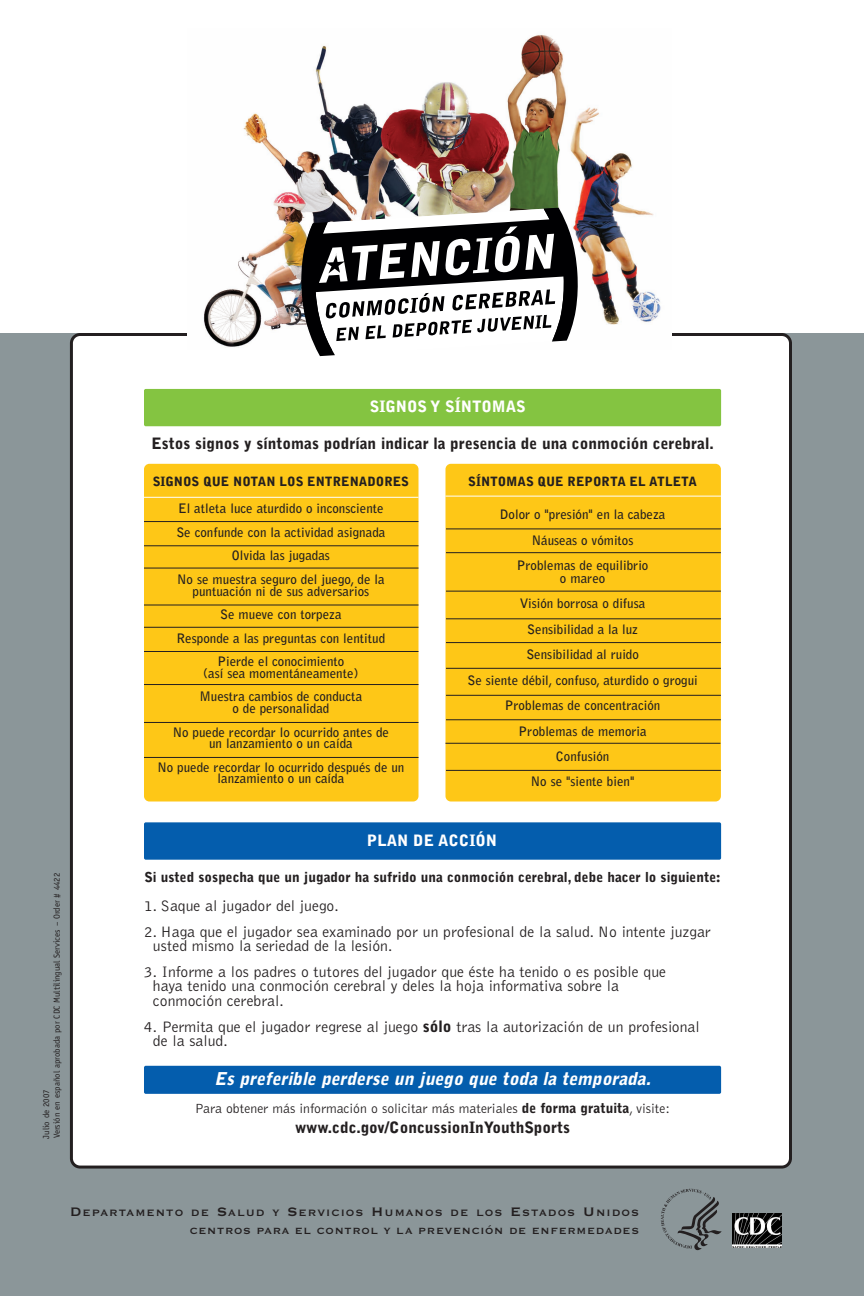
<style>
.page{position:relative;width:864px;height:1296px;background:#fff}
.page>*{position:absolute;margin:0;border:0;box-sizing:border-box;transform-origin:0 0}
.t1{font:italic 900 17.6px "Bell Gothic";color:#fff}
.t2{font:300 15.65px/14.7px "Bell Gothic";color:#231f20}
.t3{font:900 15.6px "Bell Gothic";color:#231f20}
.t4{font:900 15.6px "Bell Gothic";color:#fff}
.t5{font:900 13.7px "Bell Gothic";color:#231f20}
.t6{font:300 13.7px "Bell Gothic";color:#231f20}
.t7{font:700 13px/25.4px "Bell Gothic";color:#231f20;text-align:center}
.t8{font:900 12.7px "Bell Gothic";color:#231f20}
.t9{font:700 12.15px "Copperplate Gothic BT";letter-spacing:.085em;color:#231f20}
.t10{font:700 11.8px "Copperplate Gothic BT";letter-spacing:.065em;color:#231f20}
.t11{font:8.8px/10.6px "Officina Sans";color:#231f20}
.s1{font-family:"Officina Sans";font-weight:700;font-size:14.6px}
.s2{font-weight:900}
.s3{font-size:16.2px}
</style>
<div class="page">
<div style="left:0;top:333px;width:864px;height:963px;background:#8b9699"></div>
<svg style="left:733px;top:1247px;width:49px;height:1px"></svg>
<div style="left:70px;top:333px;width:722px;height:836px;background:#fff"></div>
<div style="left:144px;top:464px;width:274px;height:338px;background:#fec717;border-radius:5px"></div>
<div style="left:445px;top:464px;width:276px;height:338px;background:#fec717;border-radius:5px"></div>
<div style="left:144px;top:389px;width:577px;height:37px;background:#84c441;border-radius:2px"></div>
<div style="left:144px;top:822px;width:577px;height:38px;background:#045dad;border-radius:2px"></div>
<hr style="left:144px;top:497px;width:274px;height:1px;background:#fff">
<hr style="left:446px;top:496px;width:275px;height:1px;background:#fff">
<hr style="left:144px;top:521px;width:274px;height:1px;background:#231f20">
<hr style="left:144px;top:546px;width:274px;height:1px;background:#231f20">
<hr style="left:144px;top:568px;width:274px;height:1px;background:#231f20">
<hr style="left:144px;top:605px;width:274px;height:1px;background:#231f20">
<hr style="left:144px;top:627px;width:274px;height:1px;background:#231f20">
<hr style="left:144px;top:651px;width:274px;height:1px;background:#231f20">
<hr style="left:144px;top:684px;width:274px;height:1px;background:#231f20">
<hr style="left:144px;top:722px;width:274px;height:1px;background:#231f20">
<hr style="left:144px;top:757px;width:274px;height:1px;background:#231f20">
<hr style="left:446px;top:529px;width:275px;height:1px;background:#231f20">
<hr style="left:446px;top:553px;width:275px;height:1px;background:#231f20">
<hr style="left:446px;top:591px;width:275px;height:1px;background:#231f20">
<hr style="left:446px;top:619px;width:275px;height:1px;background:#231f20">
<hr style="left:446px;top:642px;width:275px;height:1px;background:#231f20">
<hr style="left:446px;top:668px;width:275px;height:1px;background:#231f20">
<hr style="left:446px;top:770px;width:275px;height:1px;background:#231f20">
<hr style="left:446px;top:695px;width:275px;height:1px;background:#231f20">
<hr style="left:446px;top:720px;width:275px;height:1px;background:#231f20">
<hr style="left:446px;top:743px;width:274px;height:1px;background:#231f20">
<div style="left:144px;top:1066px;width:577px;height:28px;background:#045dad;border-radius:2px"></div>
<img style="left:187px;top:34px;width:484px;height:315px">
<svg style="left:301px;top:208px;width:277px;height:148px"></svg>
<img style="left:733px;top:1213px;width:49px;height:34px">
<svg style="left:661px;top:1189px;width:61px;height:62px"></svg>
<p class="t11" style="left:42px;top:1138px;width:267px;rotate:-90deg">Julio de 2007<br>Versión en español aprobada por CDC Multilingual Services – Order # 4422</p>
<p class="t4" style="left:370px;top:401px;width:157px">SIGNOS Y SÍNTOMAS</p>
<p class="t3" style="left:151px;top:438px;width:564px">Estos signos y síntomas podrían indicar la presencia de una conmoción cerebral.</p>
<p class="t8" style="left:153px;top:477px;width:258px">SIGNOS QUE NOTAN LOS ENTRENADORES</p>
<p class="t7" style="left:176px;top:498px;width:211px;line-height:23.5px">El atleta luce aturdido o inconsciente<br>Se confunde con la actividad asignada<br>Olvida las jugadas<br>No se muestra seguro del juego, de la</p>
<p class="t7" style="left:177px;top:580px;width:210px;line-height:23.5px">puntuación ni de sus adversarios<br>Se mueve con torpeza<br>Responde a las preguntas con lentitud<br>Pierde el conocimiento</p>
<p class="t7" style="left:199px;top:662px;width:165px;line-height:23.5px;text-align:left">(así sea momentáneamente)<br>Muestra cambios de conducta</p>
<p class="t7" style="left:173px;top:697px;width:218px;line-height:23.5px">o de personalidad<br>No puede recordar lo ocurrido antes de</p>
<p class="t7" style="left:157px;top:733px;width:249px;line-height:23.5px">un lanzamiento o un caída<br>No puede recordar lo ocurrido después de un</p>
<p class="t7" style="left:218px;top:767px;width:128px">lanzamiento o un caída</p>
<p class="t8" style="left:468px;top:477px;width:230px">SÍNTOMAS QUE REPORTA EL ATLETA</p>
<p class="t7" style="left:500px;top:503px;width:167px">Dolor o "presión" en la cabeza<br>Náuseas o vómitos<br>Problemas de equilibrio</p>
<p class="t7" style="left:467px;top:566px;width:232px">o mareo<br>Visión borrosa o difusa<br>Sensibilidad a la luz<br>Sensibilidad al ruido<br>Se siente débil, confuso, aturdido o grogui<br>Problemas de concentración<br>Problemas de memoria<br>Confusión<br>No se "siente bien"</p>
<p class="t4" style="left:367px;top:834px;width:132px">PLAN DE ACCIÓN</p>
<p class="t5" style="left:145px;top:872px;width:577px">Si usted sospecha que un jugador ha sufrido una conmoción cerebral, debe hacer lo siguiente<span class="s1">:</span></p>
<p class="t2" style="left:144px;top:900px;width:196px">1. Saque al jugador del juego.</p>
<p class="t2" style="left:153px;top:925px;width:560px;text-indent:-9px">2. Haga que el jugador sea examinado por un profesional de la salud. No intente juzgar usted mismo la seriedad de la lesión.</p>
<p class="t2" style="left:153px;top:965px;width:515px;text-indent:-9px">3. Informe a los padres o tutores del jugador que éste ha tenido o es posible que haya tenido una conmoción cerebral y deles la hoja informativa sobre la conmoción cerebral.</p>
<p class="t2" style="left:153px;top:1020px;width:548px;text-indent:-9px">4. Permita que el jugador regrese al juego <span class="s2">sólo</span> tras la autorización de un profesional de la salud.</p>
<p class="t1" style="left:214px;top:1072px;width:441px">Es preferible perderse un juego que toda la temporada.</p>
<p class="t6" style="left:195px;top:1103px;width:477px">Para obtener más información o solicitar más materiales <span class="s2">de forma gratuita</span>, visite:</p>
<p class="t3" style="left:295px;top:1121px;width:277px">www.cdc.gov/ConcussionInYouthSports</p>
<p class="t9" style="left:70px;top:1205px;width:571px"><span class="s3">D</span>EPARTAMENTO DE <span class="s3">S</span>ALUD Y <span class="s3">S</span>ERVICIOS <span class="s3">H</span>UMANOS DE LOS <span class="s3">E</span>STADOS <span class="s3">U</span>NIDOS</p>
<p class="t10" style="left:190px;top:1223px;width:451px">CENTROS PARA EL CONTROL Y LA PREVENCIÓN DE ENFERMEDADES</p>
</div>
